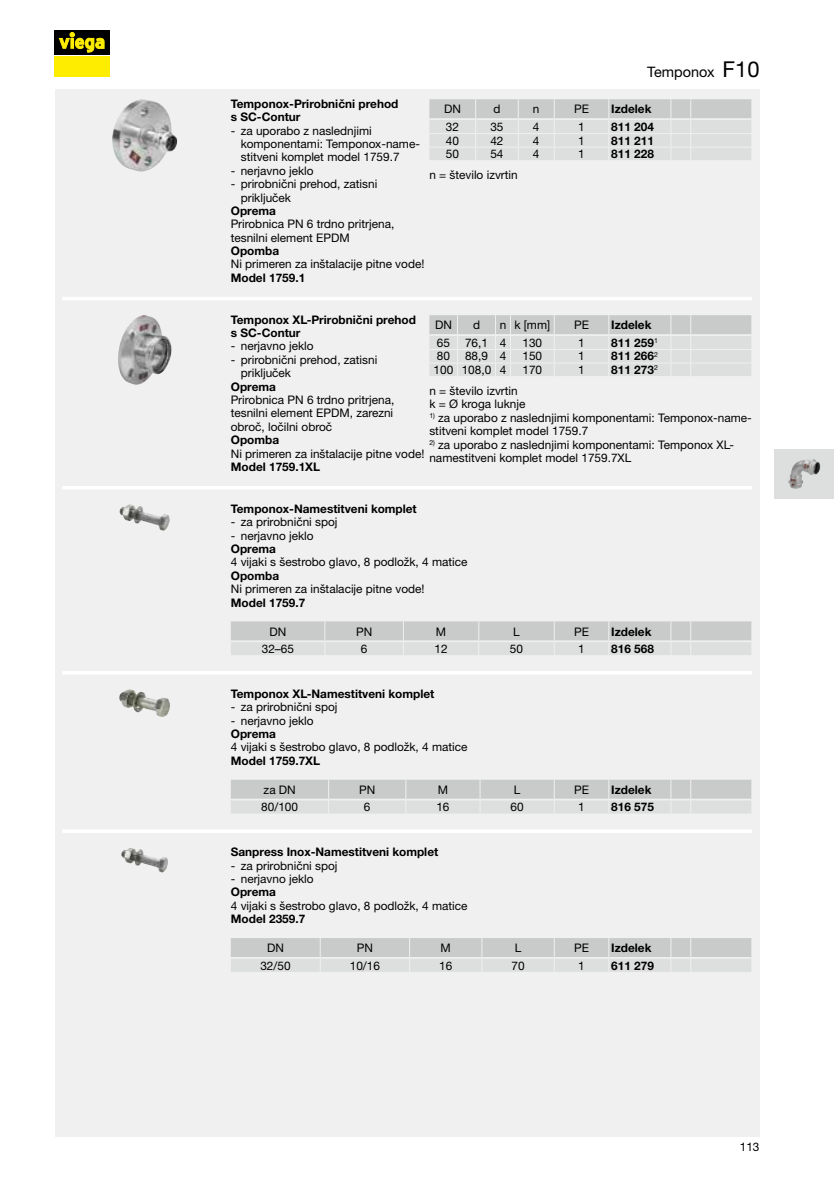
<style>
.page{position:relative;width:834px;height:1181px;background:#fff}
.page>*{position:absolute;margin:0;border:0;box-sizing:border-box;transform-origin:0 0}
.t1{font:14.35px "M Ying Hei PR Cfor Viega W4";color:#000}
.t2{font:11.9px/13.5px "M Ying Hei PR Cfor Viega W4";color:#000}
.t3{font:11.9px/13.5px "M Ying Hei PR Cfor Viega W7";color:#000}
.s1{font-size:21.88px}
</style>
<div class="page">
<div style="left:55px;top:89px;width:704px;height:1047px;background:#f0f0f0"></div>
<div style="left:774px;top:449px;width:59px;height:50px;background:#dddede"></div>
<img style="left:788px;top:459px;width:32px;height:29px">
<svg style="left:429px;top:99px;width:323px;height:61px;background:#d8d9d9"></svg>
<img style="left:112px;top:99px;width:65px;height:72px">
<svg style="left:429px;top:315px;width:323px;height:61px;background:#d8d9d9"></svg>
<img style="left:118px;top:315px;width:53px;height:70px">
<svg style="left:231px;top:621px;width:521px;height:34px;background:#d3d4d4"></svg>
<img style="left:120px;top:504px;width:23px;height:19px">
<svg style="left:231px;top:779px;width:521px;height:35px;background:#d4d5d5"></svg>
<img style="left:119px;top:689px;width:48px;height:28px">
<svg style="left:231px;top:938px;width:521px;height:34px;background:#d3d4d4"></svg>
<img style="left:121px;top:848px;width:41px;height:24px">
<hr style="left:62px;top:297px;width:690px;height:3px;background:#fff">
<hr style="left:62px;top:486px;width:690px;height:3px;background:#fff">
<hr style="left:62px;top:671px;width:690px;height:3px;background:#fff">
<hr style="left:62px;top:829px;width:690px;height:4px;background:#fff">
<div style="left:55px;top:56px;width:55px;height:21px;background:#ffed00"></div>
<div style="left:55px;top:30px;width:55px;height:24px;background:#000"></div>
<svg style="left:59px;top:32px;width:45px;height:21px"></svg>
<p class="t1" style="left:647px;top:63px;width:114px">Temponox <span class="s1">F10</span></p>
<p class="t3" style="left:231px;top:97px;width:169px">-Temponox-Prirobnični prehod s -SC-Contur</p>
<p class="t2" style="left:241px;top:123px;width:181px;text-indent:-10px">- za uporabo z naslednjimi komponentami: Temponox-name&shy;stitveni komplet model 1759.7</p>
<p class="t2" style="left:231px;top:164px;width:84px">- nerjavno jeklo</p>
<p class="t2" style="left:241px;top:177px;width:138px;text-indent:-10px">- prirobnični prehod, zatisni priključek</p>
<p class="t3" style="left:231px;top:204px;width:47px">Oprema</p>
<p class="t2" style="left:231px;top:217px;width:165px">Prirobnica PN 6 trdno pritrjena, tesnilni element EPDM</p>
<p class="t3" style="left:231px;top:244px;width:50px">Opomba</p>
<p class="t2" style="left:231px;top:257px;width:195px">Ni primeren za inštalacije pitne vode!</p>
<p class="t3" style="left:231px;top:271px;width:76px">Model 1759.1</p>
<p class="t2" style="left:444px;top:102px;width:18px">DN</p>
<p class="t2" style="left:493px;top:102px;width:9px">d</p>
<p class="t2" style="left:533px;top:102px;width:8px">n</p>
<p class="t2" style="left:574px;top:102px;width:16px">PE</p>
<p class="t3" style="left:611px;top:102px;width:42px">Izdelek</p>
<p class="t2" style="left:446px;top:120px;width:15px">32</p>
<p class="t2" style="left:490px;top:120px;width:15px">35</p>
<p class="t2" style="left:533px;top:120px;width:8px">4</p>
<p class="t2" style="left:578px;top:120px;width:8px">1</p>
<p class="t3" style="left:611px;top:120px;width:44px">811 204</p>
<p class="t2" style="left:446px;top:133px;width:15px">40</p>
<p class="t2" style="left:490px;top:133px;width:15px">42</p>
<p class="t2" style="left:533px;top:133px;width:8px">4</p>
<p class="t2" style="left:578px;top:133px;width:8px">1</p>
<p class="t3" style="left:611px;top:133px;width:44px">811 211</p>
<p class="t2" style="left:446px;top:147px;width:15px">50</p>
<p class="t2" style="left:490px;top:147px;width:15px">54</p>
<p class="t2" style="left:533px;top:147px;width:8px">4</p>
<p class="t2" style="left:578px;top:147px;width:8px">1</p>
<p class="t3" style="left:611px;top:147px;width:44px">811 228</p>
<p class="t2" style="left:429px;top:168px;width:90px">n = -število izvrtin</p>
<p class="t3" style="left:231px;top:312px;width:187px">-Temponox XL-Prirobnični prehod s -SC-Contur</p>
<p class="t2" style="left:231px;top:339px;width:84px">- nerjavno jeklo</p>
<p class="t2" style="left:241px;top:353px;width:138px;text-indent:-10px">- prirobnični prehod, zatisni priključek</p>
<p class="t3" style="left:231px;top:379px;width:47px">Oprema</p>
<p class="t2" style="left:231px;top:393px;width:165px;text-align:justify">Prirobnica PN 6 trdno pritrjena, tesnilni element EPDM, zarezni obroč, ločilni obroč</p>
<p class="t3" style="left:231px;top:433px;width:50px">Opomba</p>
<p class="t2" style="left:231px;top:446px;width:195px">Ni primeren za inštalacije pitne vode!</p>
<p class="t3" style="left:231px;top:460px;width:91px">Model 1759.1XL</p>
<p class="t3" style="left:231px;top:502px;width:187px">-Temponox-Namestitveni komplet</p>
<p class="t2" style="left:231px;top:515px;width:108px">- za prirobnični spoj</p>
<p class="t2" style="left:231px;top:528px;width:84px">- nerjavno jeklo</p>
<p class="t3" style="left:231px;top:542px;width:47px">Oprema</p>
<p class="t2" style="left:231px;top:555px;width:238px">4 vijaki s šestrobo glavo, 8 podložk, 4 matice</p>
<p class="t3" style="left:231px;top:568px;width:50px">Opomba</p>
<p class="t2" style="left:231px;top:582px;width:195px">Ni primeren za inštalacije pitne vode!</p>
<p class="t3" style="left:231px;top:595px;width:76px">Model 1759.7</p>
<p class="t2" style="left:269px;top:624px;width:18px">DN</p>
<p class="t2" style="left:356px;top:624px;width:18px">PN</p>
<p class="t2" style="left:436px;top:624px;width:12px">M</p>
<p class="t2" style="left:513px;top:624px;width:8px">L</p>
<p class="t2" style="left:574px;top:624px;width:16px">PE</p>
<p class="t3" style="left:611px;top:624px;width:42px">Izdelek</p>
<p class="t2" style="left:262px;top:642px;width:34px">32–65</p>
<p class="t2" style="left:361px;top:642px;width:8px">6</p>
<p class="t2" style="left:434px;top:642px;width:15px">12</p>
<p class="t2" style="left:510px;top:642px;width:15px">50</p>
<p class="t2" style="left:578px;top:642px;width:8px">1</p>
<p class="t3" style="left:611px;top:642px;width:44px">816 568</p>
<p class="t3" style="left:231px;top:687px;width:205px">-Temponox XL-Namestitveni komplet</p>
<p class="t2" style="left:231px;top:700px;width:108px">- za prirobnični spoj</p>
<p class="t2" style="left:231px;top:713px;width:84px">- nerjavno jeklo</p>
<p class="t3" style="left:231px;top:727px;width:47px">Oprema</p>
<p class="t2" style="left:231px;top:740px;width:238px">4 vijaki s šestrobo glavo, 8 podložk, 4 matice</p>
<p class="t3" style="left:231px;top:754px;width:91px">Model 1759.7XL</p>
<p class="t2" style="left:263px;top:783px;width:34px">za DN</p>
<p class="t2" style="left:359px;top:783px;width:18px">PN</p>
<p class="t2" style="left:438px;top:783px;width:12px">M</p>
<p class="t2" style="left:513px;top:783px;width:8px">L</p>
<p class="t2" style="left:574px;top:783px;width:16px">PE</p>
<p class="t3" style="left:611px;top:783px;width:42px">Izdelek</p>
<p class="t2" style="left:261px;top:800px;width:38px">80/100</p>
<p class="t2" style="left:364px;top:800px;width:8px">6</p>
<p class="t2" style="left:436px;top:800px;width:15px">16</p>
<p class="t2" style="left:510px;top:800px;width:15px">60</p>
<p class="t2" style="left:578px;top:800px;width:8px">1</p>
<p class="t3" style="left:611px;top:800px;width:44px">816 575</p>
<p class="t3" style="left:231px;top:845px;width:209px">-Sanpress -Inox-Namestitveni komplet</p>
<p class="t2" style="left:231px;top:858px;width:108px">- za prirobnični spoj</p>
<p class="t2" style="left:231px;top:872px;width:84px">- nerjavno jeklo</p>
<p class="t3" style="left:231px;top:885px;width:47px">Oprema</p>
<p class="t2" style="left:231px;top:898px;width:238px">4 vijaki s šestrobo glavo, 8 podložk, 4 matice</p>
<p class="t3" style="left:231px;top:912px;width:76px">Model 2359.7</p>
<p class="t2" style="left:267px;top:941px;width:18px">DN</p>
<p class="t2" style="left:357px;top:941px;width:18px">PN</p>
<p class="t2" style="left:440px;top:941px;width:12px">M</p>
<p class="t2" style="left:514px;top:941px;width:8px">L</p>
<p class="t2" style="left:574px;top:941px;width:16px">PE</p>
<p class="t3" style="left:611px;top:941px;width:42px">Izdelek</p>
<p class="t2" style="left:260px;top:958px;width:32px">32/50</p>
<p class="t2" style="left:350px;top:958px;width:32px">10/16</p>
<p class="t2" style="left:439px;top:958px;width:15px">16</p>
<p class="t2" style="left:511px;top:958px;width:15px">70</p>
<p class="t2" style="left:578px;top:958px;width:8px">1</p>
<p class="t3" style="left:611px;top:958px;width:44px">611 279</p>
<p class="t2" style="left:435px;top:318px;width:18px">DN</p>
<p class="t2" style="left:473px;top:318px;width:9px">d</p>
<p class="t2" style="left:499px;top:318px;width:52px">n k [mm]</p>
<p class="t2" style="left:574px;top:318px;width:16px">PE</p>
<p class="t3" style="left:611px;top:318px;width:42px">Izdelek</p>
<p class="t2" style="left:437px;top:336px;width:15px">65</p>
<p class="t2" style="left:465px;top:336px;width:43px">76,1 4</p>
<p class="t2" style="left:522px;top:336px;width:21px">130</p>
<p class="t2" style="left:578px;top:336px;width:8px">1</p>
<p class="t3" style="left:611px;top:336px;width:48px">811 259<sup>1</sup></p>
<p class="t2" style="left:437px;top:349px;width:15px">80</p>
<p class="t2" style="left:465px;top:349px;width:43px">88,9 4</p>
<p class="t2" style="left:522px;top:349px;width:21px">150</p>
<p class="t2" style="left:578px;top:349px;width:8px">1</p>
<p class="t3" style="left:611px;top:349px;width:48px">811 266<sup>2</sup></p>
<p class="t2" style="left:433px;top:363px;width:74px">100 108,0 4</p>
<p class="t2" style="left:522px;top:363px;width:21px">170</p>
<p class="t2" style="left:578px;top:363px;width:8px">1</p>
<p class="t3" style="left:611px;top:363px;width:48px">811 273<sup>2</sup></p>
<p class="t2" style="left:429px;top:384px;width:97px">n = -število izvrtin k = -Ø -kroga luknje</p>
<p class="t2" style="left:429px;top:411px;width:324px"><sup>1)</sup> za uporabo z naslednjimi komponentami: Temponox-name&shy;stitveni komplet model 1759.7</p>
<p class="t2" style="left:429px;top:437px;width:306px"><sup>2)</sup> za uporabo z naslednjimi komponentami: Temponox XL&shy;namestitveni komplet model 1759.7XL</p>
<p class="t2" style="left:739px;top:1140px;width:21px">113</p>
</div>
